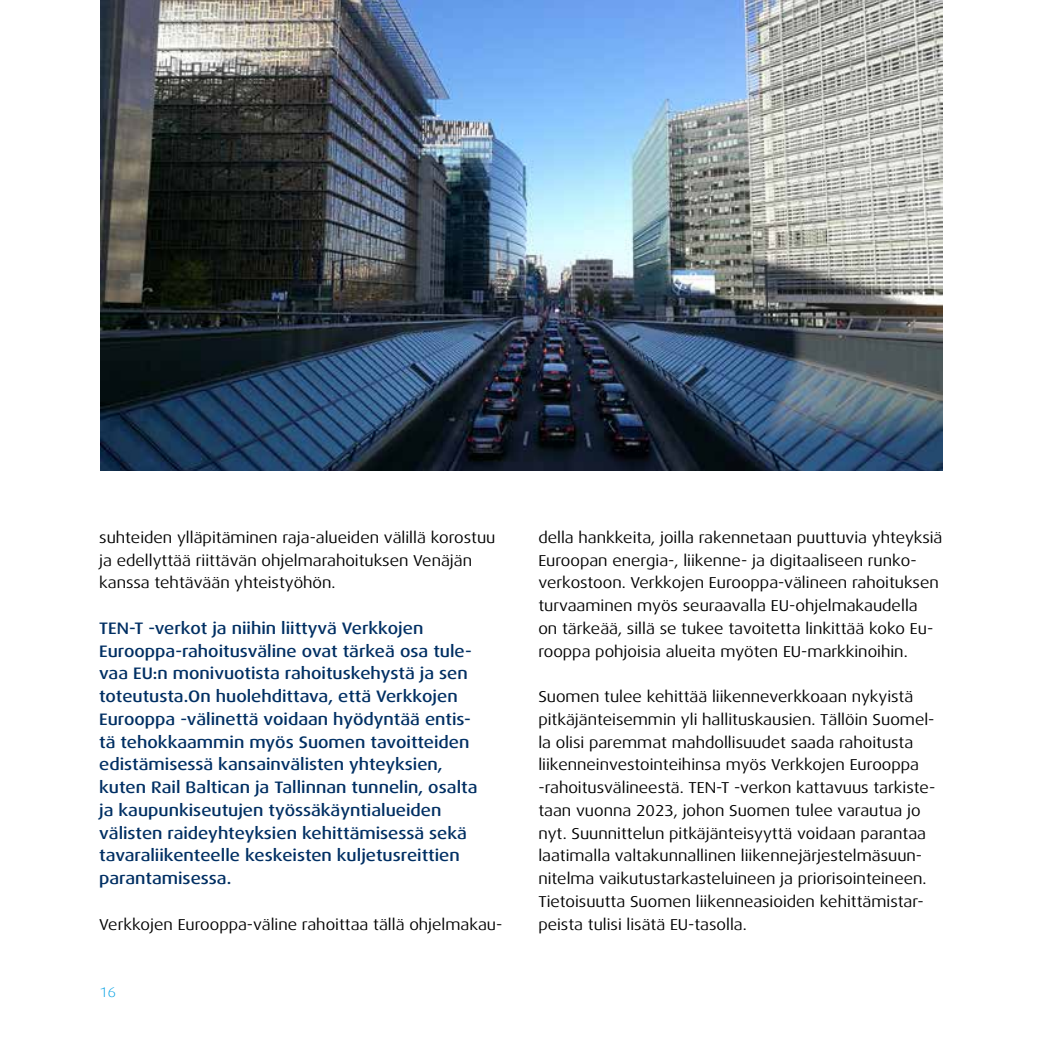
<style>
.page{position:relative;width:1042px;height:1042px;background:#fff}
.page>*{position:absolute;margin:0;border:0;box-sizing:border-box;transform-origin:0 0}
.t1{font:500 16.62px/22.8px "Dax Wide";color:#002f63}
.t2{font:15.75px/22.8px "Dax Wide";color:#000}
.t3{font:300 14px "Dax Wide";color:#009fe3}
</style>
<div class="page">
<img style="left:100px;top:0;width:843px;height:470px">
<p class="t2" style="left:99px;top:526px;width:398px">suhteiden ylläpitäminen raja-alueiden välillä korostuu ja edellyttää riittävän ohjelmarahoituksen Venäjän kanssa tehtävään yhteistyöhön.</p>
<p class="t1" style="left:99px;top:617px;width:380px">TEN-T -verkot ja niihin liittyvä Verkkojen Eurooppa-rahoitusväline ovat tärkeä osa tule&shy;vaa EU:n monivuotista rahoituskehystä ja sen toteutusta.On huolehdittava, että Verkkojen Eurooppa -välinettä voidaan hyödyntää entis&shy;tä tehokkaammin myös Suomen tavoitteiden edistämisessä kansainvälisten yhteyksien, kuten Rail Baltican ja Tallinnan tunnelin, osalta ja kaupunkiseutujen työssäkäyntialueiden välisten raideyhteyksien kehittämisessä sekä tavaraliikenteelle keskeisten kuljetusreittien parantamisessa.</p>
<p class="t2" style="left:99px;top:913px;width:405px">Verkkojen Eurooppa-väline rahoittaa tällä ohjelmakau-</p>
<p class="t3" style="left:100px;top:984px;width:18px">16</p>
<p class="t2" style="left:538px;top:526px;width:406px">della hankkeita, joilla rakennetaan puuttuvia yhteyksiä Euroopan energia-, liikenne- ja digitaaliseen runko&shy;verkostoon. Verkkojen Eurooppa-välineen rahoituksen turvaaminen myös seuraavalla EU-ohjelmakaudella<br>on tärkeää, sillä se tukee tavoitetta linkittää koko Eu&shy;rooppa pohjoisia alueita myöten EU-markkinoihin.</p>
<p class="t2" style="left:538px;top:685px;width:398px">Suomen tulee kehittää liikenneverkkoaan nykyistä pitkäjänteisemmin yli hallituskausien. Tällöin Suomel&shy;la olisi paremmat mahdollisuudet saada rahoitusta liikenneinvestointeihinsa myös Verkkojen Eurooppa -rahoitusvälineestä. TEN-T -verkon kattavuus tarkiste&shy;taan vuonna 2023, johon Suomen tulee varautua jo nyt. Suunnittelun pitkäjänteisyyttä voidaan parantaa laatimalla valtakunnallinen liikennejärjestelmäsuun&shy;nitelma vaikutustarkasteluineen ja priorisointeineen.<br>Tietoisuutta Suomen liikenneasioiden kehittämistar&shy;peista tulisi lisätä EU-tasolla.</p>
</div>
